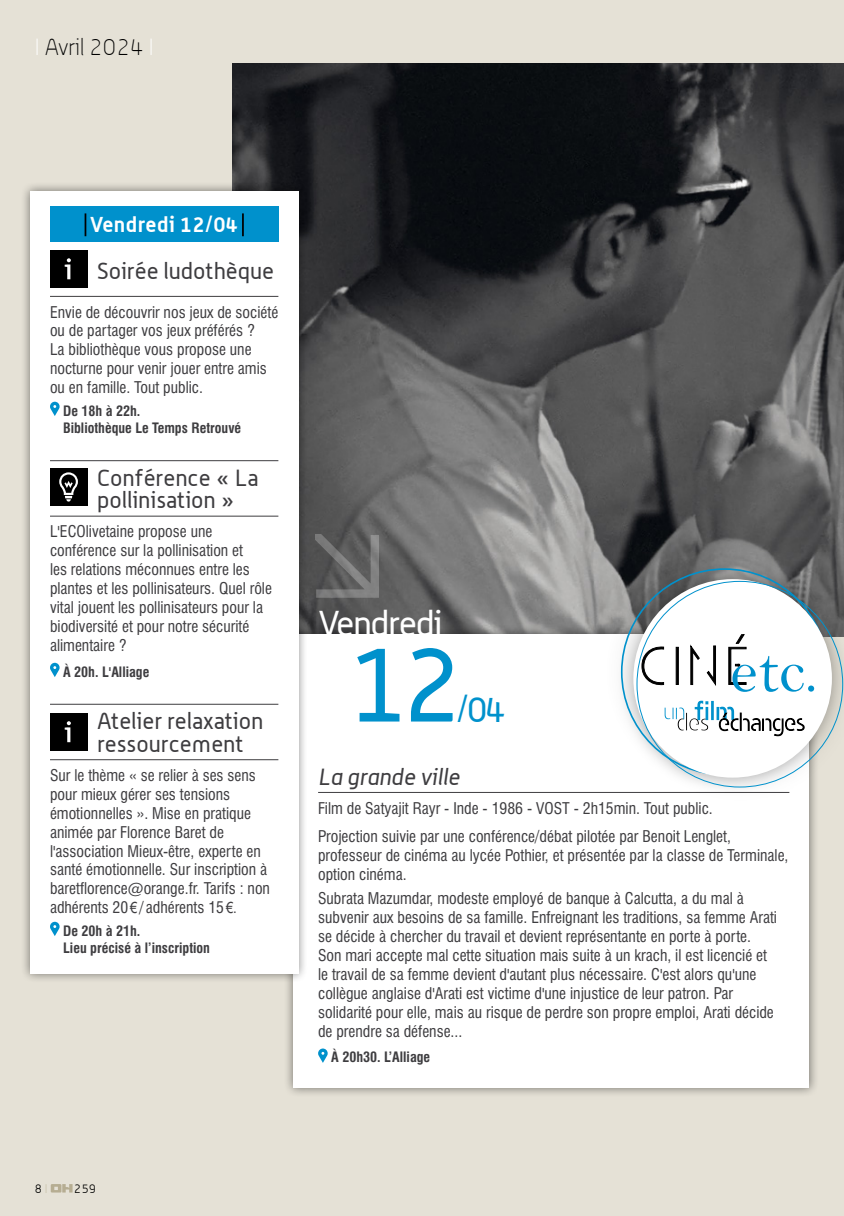
<style>
.page{position:relative;width:844px;height:1216px;background:#fff}
.page>*{position:absolute;margin:0;border:0;box-sizing:border-box;transform-origin:0 0}
.t1{font:105px "Alwyn";color:#0091cc}
.t2{font:35px "Alwyn";letter-spacing:-.04em;color:#fff}
.t3{font:35px "Alwyn";color:#0091cc}
.t4{font:22.75px/22.8px "Alwyn";color:#3e3d40}
.t5{font:italic 22.75px "Alwyn";color:#3e3d40}
.t6{font:100 22.75px "Alwyn";letter-spacing:-.03em;color:#000}
.t7{font:700 21px "Alwyn";letter-spacing:.02em;color:#fff}
.t8{font:condensed 15.75px/18.9px "Swiss 721 BT";color:#3e3d40}
.t9{font:700 condensed 14px/17.5px "Swiss 721 BT";color:#3e3d40}
.t10{font:300 12.25px "Alwyn";color:#000}
.s1{color:#fff}
.s2{font-family:"Arial Narrow";font-stretch:normal}
.s3{color:#cbc5ae}
</style>
<div class="page">
<div style="left:0;top:0;width:843px;height:1215px;background:#e5e1d6"></div>
<img style="left:232px;top:63px;width:611px;height:561px">
<div style="left:283px;top:624px;width:535px;height:472px;background:#000;opacity:.5"></div>
<div style="left:293px;top:634px;width:516px;height:453px;background:#fff"></div>
<hr style="left:318px;top:792px;width:471px;height:1px;background:#3e3d40">
<svg style="left:318px;top:1048px;width:9px;height:14px"></svg>
<div style="left:604px;top:552px;width:239px;height:251px;background:#000;opacity:.35"></div>
<div style="left:633px;top:579px;width:198px;height:198px;background:#fff;border-radius:50%"></div>
<svg style="left:664px;top:700px;width:140px;height:36px"></svg>
<svg style="left:641px;top:634px;width:173px;height:58px"></svg>
<div style="left:20px;top:181px;width:288px;height:801px;background:#000;opacity:.5"></div>
<div style="left:30px;top:191px;width:268px;height:782px;background:#fff"></div>
<div style="left:50px;top:206px;width:228px;height:35px;background:#0091cc"></div>
<svg style="left:85px;top:213px;width:1px;height:23px"></svg>
<hr style="left:242px;top:213px;width:2px;height:23px;background:#000">
<hr style="left:50px;top:296px;width:228px;height:1px;background:#3e3d40">
<hr style="left:50px;top:460px;width:228px;height:1px;background:#3e3d40">
<hr style="left:50px;top:516px;width:228px;height:1px;background:#3e3d40">
<hr style="left:50px;top:704px;width:228px;height:1px;background:#3e3d40">
<hr style="left:50px;top:759px;width:228px;height:1px;background:#3e3d40">
<div style="left:50px;top:250px;width:37px;height:37px;background:#000"></div>
<svg style="left:65px;top:258px;width:6px;height:21px"></svg>
<svg style="left:50px;top:402px;width:10px;height:14px"></svg>
<div style="left:50px;top:468px;width:37px;height:37px;background:#000"></div>
<svg style="left:59px;top:472px;width:19px;height:29px"></svg>
<svg style="left:50px;top:662px;width:10px;height:15px"></svg>
<div style="left:50px;top:713px;width:37px;height:37px;background:#000"></div>
<svg style="left:65px;top:721px;width:6px;height:21px"></svg>
<svg style="left:50px;top:921px;width:10px;height:15px"></svg>
<svg style="left:315px;top:534px;width:64px;height:63px;background:#676767"></svg>
<svg style="left:51px;top:1184px;width:22px;height:8px"></svg>
<h3 class="t6" style="left:35px;top:35px;width:120px"><span class="s1">I</span> Avril 2024 <span class="s1">I</span></h3>
<h3 class="t7" style="left:90px;top:211px;width:149px">Vendredi 12/04</h3>
<h3 class="t4" style="left:97px;top:259px;width:178px">Soirée ludothèque</h3>
<p class="t8" style="left:50px;top:302px;width:230px">Envie de découvrir nos jeux de société ou de partager vos jeux préférés ?<br>La bibliothèque vous propose une nocturne pour venir jouer entre amis ou en famille. Tout public.</p>
<p class="t9" style="left:63px;top:402px;width:180px">De 18h à 22h.<br>Bibliothèque Le Temps Retrouvé</p>
<h3 class="t4" style="left:97px;top:466px;width:163px">Conférence « La pollinisation »</h3>
<p class="t8" style="left:50px;top:522px;width:223px">L'ECOlivetaine propose une conférence sur la pollinisation et<br>les relations méconnues entre les plantes et les pollinisateurs. Quel rôle vital jouent les pollinisateurs pour la biodiversité et pour notre sécurité alimentaire ?</p>
<p class="t9" style="left:63px;top:663px;width:88px">À 20h. L'Alliage</p>
<h3 class="t4" style="left:97px;top:709px;width:168px">Atelier relaxation ressourcement</h3>
<p class="t8" style="left:50px;top:765px;width:221px">Sur le thème « se relier à ses sens pour mieux gérer ses tensions émotionnelles ». Mise en pratique animée par Florence Baret de l'association Mieux-être, experte en santé émotionnelle. Sur inscription à baretflorence@orange.fr. Tarifs : non adhérents 20 <span class="s2">€</span> / adhérents 15 <span class="s2">€.</span></p>
<p class="t9" style="left:63px;top:921px;width:148px">De 20h à 21h.<br>Lieu précisé à l’inscription</p>
<h2 class="t2" style="left:318px;top:602px;width:125px">Vendredi</h2>
<h1 class="t1" style="left:347px;top:622px;width:117px">12</h1>
<h2 class="t3" style="left:456px;top:688px;width:51px">/04</h2>
<h3 class="t5" style="left:318px;top:763px;width:143px">La grande ville</h3>
<p class="t8" style="left:318px;top:793px;width:414px;line-height:28.9px">Film de Satyajit Rayr - Inde - 1986 - VOST - 2h15min. Tout public.<br>Projection suivie par une conférence/débat pilotée par Benoit Lenglet,</p>
<p class="t8" style="left:318px;top:846px;width:472px">professeur de cinéma au lycée Pothier, et présentée par la classe de Terminale, option cinéma.</p>
<p class="t8" style="left:318px;top:888px;width:460px">Subrata Mazumdar, modeste employé de banque à Calcutta, a du mal à subvenir aux besoins de sa famille. Enfreignant les traditions, sa femme Arati se décide à chercher du travail et devient représentante en porte à porte.<br>Son mari accepte mal cette situation mais suite à un krach, il est licencié et le travail de sa femme devient d'autant plus nécessaire. C'est alors qu'une collègue anglaise d'Arati est victime d'une injustice de leur patron. Par solidarité pour elle, mais au risque de perdre son propre emploi, Arati décide de prendre sa défense...</p>
<p class="t9" style="left:331px;top:1048px;width:101px">À 20h30. L’Alliage</p>
<p class="t10" style="left:35px;top:1181px;width:14px">8 <span class="s3">I</span></p>
<p class="t10" style="left:75px;top:1181px;width:23px">259</p>
</div>
